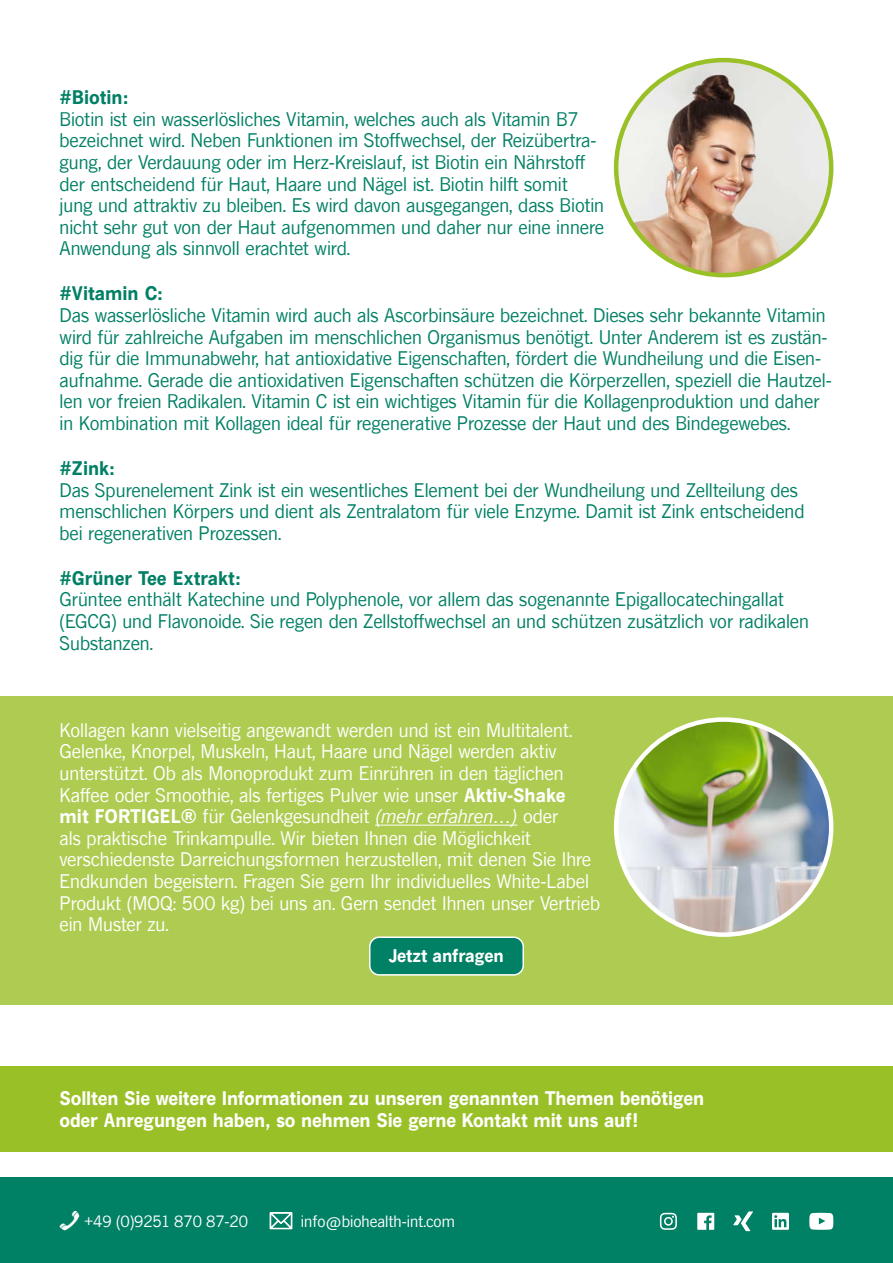
<style>
.page{position:relative;width:893px;height:1263px;background:#fff}
.page>*{position:absolute;margin:0;border:0;box-sizing:border-box;transform-origin:0 0}
.t1{font:18px/21.6px "News Gothic SB";color:#008065}
.t2{font:18px/21.6px "News Gothic SB";color:#fff}
.t3{font:700 18px "News Gothic SB";letter-spacing:-.01em;color:#fff}
.t4{font:700 18px "News Gothic SB";color:#008065}
.t5{font:700 16.8px "News Gothic SB";letter-spacing:-.01em;color:#fff}
.t6{font:15px "News Gothic SB";color:#fff}
.s1{font-weight:700}
.s2{font-style:italic}
</style>
<div class="page">
<div style="left:0;top:696px;width:893px;height:309px;background:#aecc52"></div>
<div style="left:0;top:1067px;width:893px;height:85px;background:#9ac027"></div>
<div style="left:0;top:1178px;width:893px;height:85px;background:#008065"></div>
<svg style="left:809px;top:1213px;width:24px;height:17px"></svg>
<svg style="left:660px;top:1213px;width:17px;height:17px"></svg>
<svg style="left:697px;top:1213px;width:17px;height:17px"></svg>
<svg style="left:733px;top:1211px;width:20px;height:20px"></svg>
<svg style="left:772px;top:1213px;width:17px;height:17px"></svg>
<img style="left:616px;top:720px;width:215px;height:215px;border-radius:105px">
<div style="left:370px;top:937px;width:153px;height:38px;background:#008065;border-radius:10px"></div>
<div style="left:369px;top:936px;width:155px;height:40px;border:2px solid #fff;border-radius:10px"></div>
<hr style="left:375px;top:825px;width:142px;height:1px;background:#fff">
<img style="left:616px;top:61px;width:215px;height:214px">
<p class="t4" style="left:60px;top:85px;width:70px">#Biotin:</p>
<p class="t1" style="left:60px;top:108px;width:546px">Biotin ist ein wasserlösliches Vitamin, welches auch als Vitamin B7 bezeichnet wird. Neben Funktionen im Stoffwechsel, der Reizübertra&shy;gung, der Verdauung oder im Herz-Kreislauf, ist Biotin ein Nährstoff der entscheidend für Haut, Haare und Nägel ist. Biotin hilft somit jung und attraktiv zu bleiben. Es wird davon ausgegangen, dass Biotin nicht sehr gut von der Haut aufgenommen und daher nur eine innere Anwendung als sinnvoll erachtet wird.</p>
<p class="t4" style="left:60px;top:281px;width:105px">#Vitamin C:</p>
<p class="t1" style="left:60px;top:304px;width:774px">Das wasserlösliche Vitamin wird auch als Ascorbinsäure bezeichnet. Dieses sehr bekannte Vitamin wird für zahlreiche Aufgaben im menschlichen Organismus benötigt. Unter Anderem ist es zustän&shy;dig für die Immunabwehr, hat antioxidative Eigenschaften, fördert die Wundheilung und die Eisen&shy;aufnahme. Gerade die antioxidativen Eigenschaften schützen die Körperzellen, speziell die Hautzel&shy;len vor freien Radikalen. Vitamin C ist ein wichtiges Vitamin für die Kollagenproduktion und daher in Kombination mit Kollagen ideal für regenerative Prozesse der Haut und des Bindegewebes.</p>
<p class="t4" style="left:60px;top:456px;width:57px">#Zink:</p>
<p class="t1" style="left:60px;top:478px;width:746px">Das Spurenelement Zink ist ein wesentliches Element bei der Wundheilung und Zellteilung des menschlichen Körpers und dient als Zentralatom für viele Enzyme. Damit ist Zink entscheidend bei regenerativen Prozessen.</p>
<p class="t4" style="left:60px;top:566px;width:183px">#Grüner Tee Extrakt:</p>
<p class="t1" style="left:60px;top:588px;width:751px">Grüntee enthält Katechine und Polyphenole, vor allem das sogenannte Epigallocatechingallat (EGCG) und Flavonoide. Sie regen den Zellstoffwechsel an und schützen zusätzlich vor radikalen<br>Substanzen.</p>
<p class="t2" style="left:60px;top:719px;width:514px">Kollagen kann vielseitig angewandt werden und ist ein Multitalent.</p>
<p class="t2" style="left:60px;top:740px;width:499px">Gelenke, Knorpel, Muskeln, Haut, Haare und Nägel werden aktiv</p>
<p class="t2" style="left:60px;top:762px;width:506px">unterstützt. Ob als Monoprodukt zum Einrühren in den täglichen</p>
<p class="t2" style="left:60px;top:783px;width:507px">Kaffee oder Smoothie, als fertiges Pulver wie unser <span class="s1">Aktiv-Shake</span></p>
<p class="t2" style="left:60px;top:805px;width:500px"><span class="s1">mit FORTIGEL®</span> für Gelenkgesundheit <span class="s2">(mehr erfahren...)</span> oder</p>
<p class="t2" style="left:60px;top:827px;width:473px">als praktische Trinkampulle. Wir bieten Ihnen die Möglichkeit</p>
<p class="t2" style="left:60px;top:848px;width:542px">verschiedenste Darreichungsformen herzustellen, mit denen Sie Ihre Endkunden begeistern. Fragen Sie gern Ihr individuelles White-Label Produkt (MOQ: 500 kg) bei uns an. Gern sendet Ihnen unser Vertrieb ein Muster zu.</p>
<p class="t5" style="left:389px;top:945px;width:116px">Jetzt anfragen</p>
<p class="t3" style="left:60px;top:1086px;width:646px">Sollten Sie weitere Informationen zu unseren genannten Themen benötigen</p>
<p class="t3" style="left:60px;top:1108px;width:580px">oder Anregungen haben, so nehmen Sie gerne Kontakt mit uns auf!</p>
<p class="t6" style="left:84px;top:1211px;width:166px">+49 (0)9251 870 87-20</p>
<p class="t6" style="left:301px;top:1211px;width:155px">info@biohealth-int.com</p>
</div>
